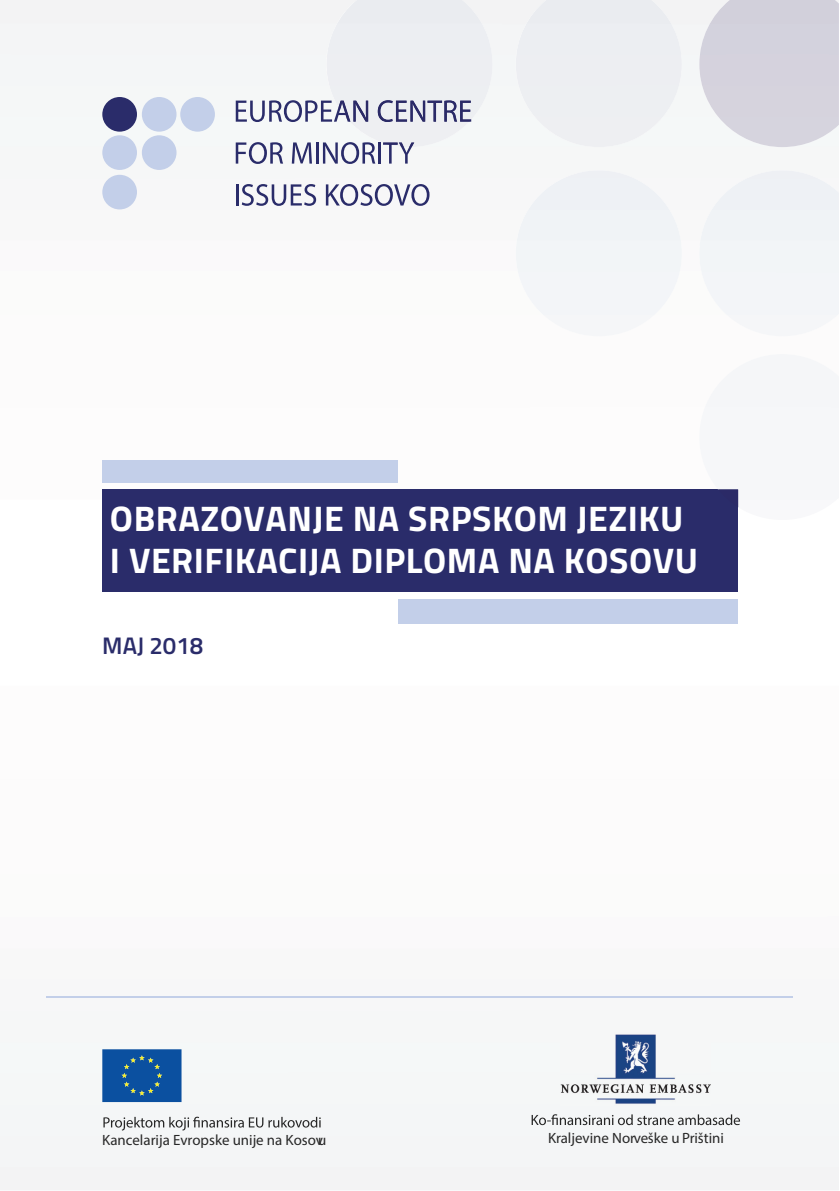
<style>
.page{position:relative;width:840px;height:1191px;background:#fff}
.page>*{position:absolute;margin:0;border:0;box-sizing:border-box;transform-origin:0 0}
.t1{font:700 35.6px/42.6px "Titillium";letter-spacing:.015em;color:#fff}
.t2{font:600 24px "Titillium";color:#2a2c6a}
.t3{font:15px "Myriad Pro";color:#272727}
.t4{font:14.8px "Myriad Pro";color:#272727}
</style>
<div class="page">
<img style="left:0;top:0;width:838px;height:1190px">
<div style="left:102px;top:460px;width:295px;height:22px;background:#c3cfe9"></div>
<div style="left:102px;top:489px;width:635px;height:103px;background:#2a2c6a"></div>
<div style="left:398px;top:599px;width:339px;height:24px;background:#c3cfe9"></div>
<div style="left:102px;top:97px;width:35px;height:35px;background:#2a2c6a;border-radius:50%"></div>
<div style="left:102px;top:135px;width:35px;height:35px;background:#c3cfe9;border-radius:50%"></div>
<div style="left:102px;top:175px;width:35px;height:34px;background:#c3cfe9;border-radius:50%"></div>
<div style="left:142px;top:135px;width:34px;height:35px;background:#c3cfe9;border-radius:50%"></div>
<div style="left:142px;top:97px;width:34px;height:35px;background:#c3cfe9;border-radius:50%"></div>
<div style="left:180px;top:97px;width:35px;height:35px;background:#c3cfe9;border-radius:50%"></div>
<svg style="left:235px;top:142px;width:48px;height:22px"></svg>
<svg style="left:291px;top:142px;width:21px;height:22px"></svg>
<hr style="left:316px;top:142px;width:2px;height:22px;background:#2a2c6a">
<svg style="left:323px;top:142px;width:52px;height:22px"></svg>
<hr style="left:378px;top:142px;width:2px;height:22px;background:#2a2c6a">
<hr style="left:235px;top:184px;width:3px;height:21px;background:#2a2c6a">
<svg style="left:241px;top:184px;width:75px;height:22px"></svg>
<svg style="left:326px;top:184px;width:103px;height:22px"></svg>
<img style="left:560px;top:1033px;width:150px;height:72px">
<hr style="left:47px;top:996px;width:746px;height:2px;background:#c3cfe9">
<img style="left:699px;top:0;width:139px;height:147px">
<img style="left:515px;top:0;width:166px;height:147px">
<img style="left:326px;top:0;width:166px;height:147px">
<svg style="left:235px;top:100px;width:133px;height:22px"></svg>
<svg style="left:377px;top:100px;width:94px;height:22px;background:#a8a9c0"></svg>
<svg style="left:383px;top:142px;width:31px;height:22px"></svg>
<div style="left:515px;top:170px;width:166px;height:166px;background:#f2f5f7;border-radius:83px"></div>
<img style="left:699px;top:170px;width:139px;height:166px">
<div style="left:699px;top:354px;width:139px;height:166px;background:#f6f7f9"></div>
<svg style="left:717px;top:489px;width:20px;height:18px"></svg>
<svg style="left:102px;top:1049px;width:79px;height:53px;background:#15579d"></svg>
<svg style="left:103px;top:1116px;width:217px;height:14px"></svg>
<svg style="left:531px;top:1114px;width:208px;height:11px"></svg>
<p class="t1" style="left:110px;top:495px;width:589px">OBRAZOVANJE NA SRPSKOM JEZIKU<br>I VERIFIKACIJA DIPLOMA NA KOSOVU</p>
<p class="t2" style="left:102px;top:627px;width:102px">MAJ 2018</p>
<p class="t3" style="left:102px;top:1131px;width:225px">Kancelarija Evropske unije na Kosovu</p>
<p class="t4" style="left:547px;top:1128px;width:177px">Kraljevine Norveške u Prištini</p>
</div>
